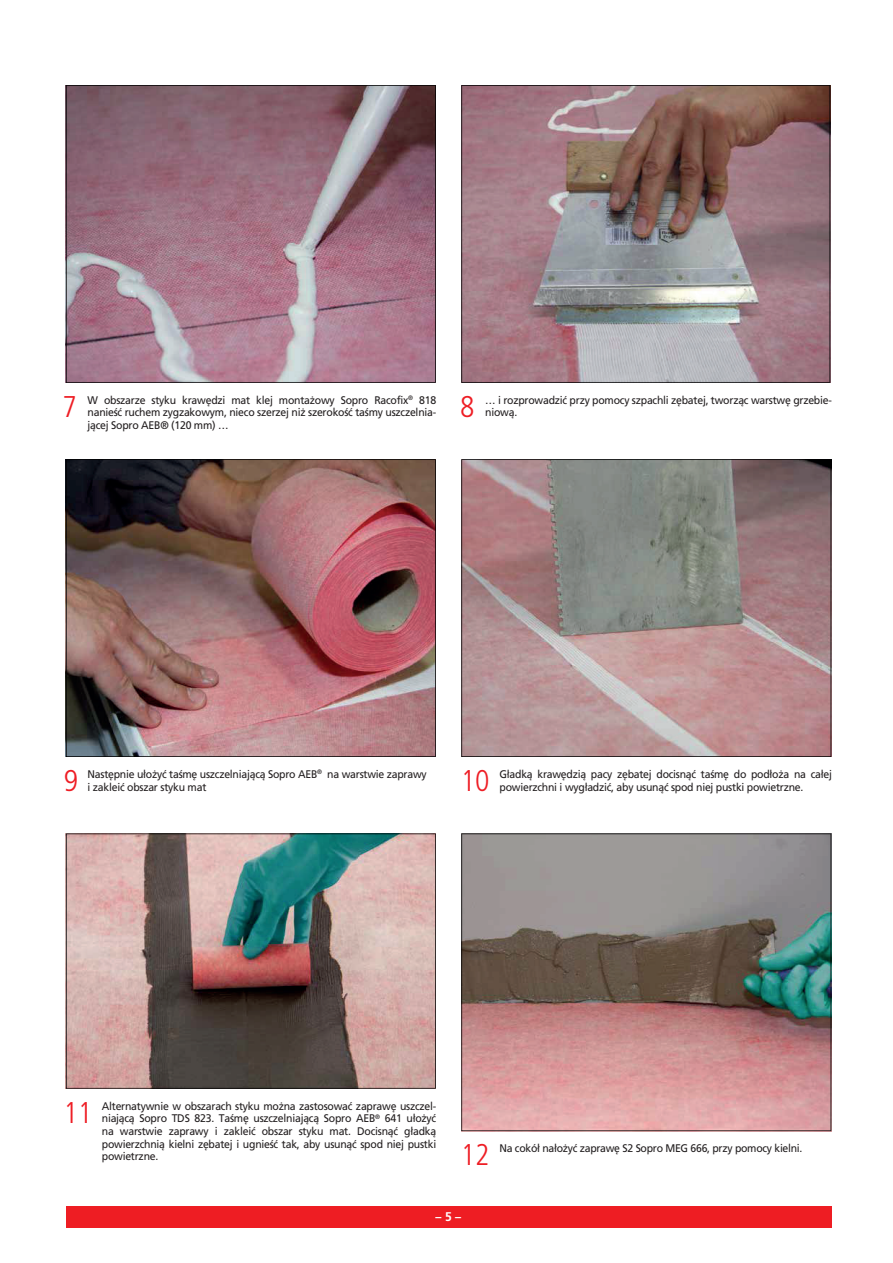
<style>
.page{position:relative;width:893px;height:1263px;background:#fff}
.page>*{position:absolute;margin:0;border:0;box-sizing:border-box;transform-origin:0 0}
.t1{font:300 condensed 30px "Frutiger LT Com";color:#ee1d24}
.t2{font:700 12.6px "Frutiger LT Com";color:#fff;scale:.95 1}
.t3{font:11.1px/12.6px "Frutiger LT Com";letter-spacing:-.025em;color:#231f20;text-align:justify;scale:.95 1}
</style>
<div class="page">
<div style="left:66px;top:1206px;width:765px;height:22px;background:#ee1d23"></div>
<svg style="left:66px;top:85px;width:370px;height:298px;background:#9b7584"></svg>
<img style="left:461px;top:85px;width:369px;height:298px">
<img style="left:66px;top:459px;width:370px;height:298px">
<svg style="left:461px;top:459px;width:370px;height:298px;background:#a18a89"></svg>
<svg style="left:66px;top:833px;width:370px;height:256px;background:#93837f"></svg>
<svg style="left:461px;top:833px;width:370px;height:298px;background:#9d8481"></svg>
<p class="t3" style="left:88px;top:394px;width:369px">W obszarze styku krawędzi mat klej montażowy Sopro Racofix<sup>®</sup> 818 nanieść ruchem zygzakowym, nieco szerzej niż szerokość taśmy uszczelnia&shy;jącej Sopro AEB® (120 mm) …</p>
<h1 class="t1" style="left:63px;top:389px;width:16px">7</h1>
<p class="t3" style="left:485px;top:394px;width:366px">… i rozprowadzić przy pomocy szpachli zębatej, tworząc warstwę grzebie-</p>
<h1 class="t1" style="left:460px;top:389px;width:16px">8</h1>
<p class="t3" style="left:485px;top:406px;width:35px">niową.</p>
<h1 class="t1" style="left:64px;top:763px;width:16px">9</h1>
<p class="t3" style="left:88px;top:768px;width:359px">Następnie ułożyć taśmę uszczelniającą Sopro AEB<sup>®</sup> na warstwie zaprawy</p>
<p class="t3" style="left:88px;top:780px;width:127px">i zakleić obszar styku mat</p>
<h1 class="t1" style="left:461px;top:763px;width:30px">10</h1>
<p class="t3" style="left:500px;top:768px;width:351px">Gładką krawędzią pacy zębatej docisnąć taśmę do podłoża na całej</p>
<p class="t3" style="left:500px;top:780px;width:321px">powierzchni i wygładzić, aby usunąć spod niej pustki powietrzne.</p>
<h1 class="t1" style="left:63px;top:1095px;width:30px">11</h1>
<p class="t3" style="left:102px;top:1099px;width:354px">Alternatywnie w obszarach styku można zastosować zaprawę uszczel&shy;niającą Sopro TDS 823. Taśmę uszczelniającą Sopro AEB<sup>®</sup> 641 ułożyć na warstwie zaprawy i zakleić obszar styku mat. Docisnąć gładką powierzchnią kielni zębatej i ugnieść tak, aby usunąć spod niej pustki powietrzne.</p>
<h1 class="t1" style="left:461px;top:1138px;width:30px">12</h1>
<p class="t3" style="left:499px;top:1142px;width:320px">Na cokół nałożyć zaprawę S2 Sopro MEG 666, przy pomocy kielni.</p>
<p class="t2" style="left:435px;top:1209px;width:29px">– 5 –</p>
</div>
